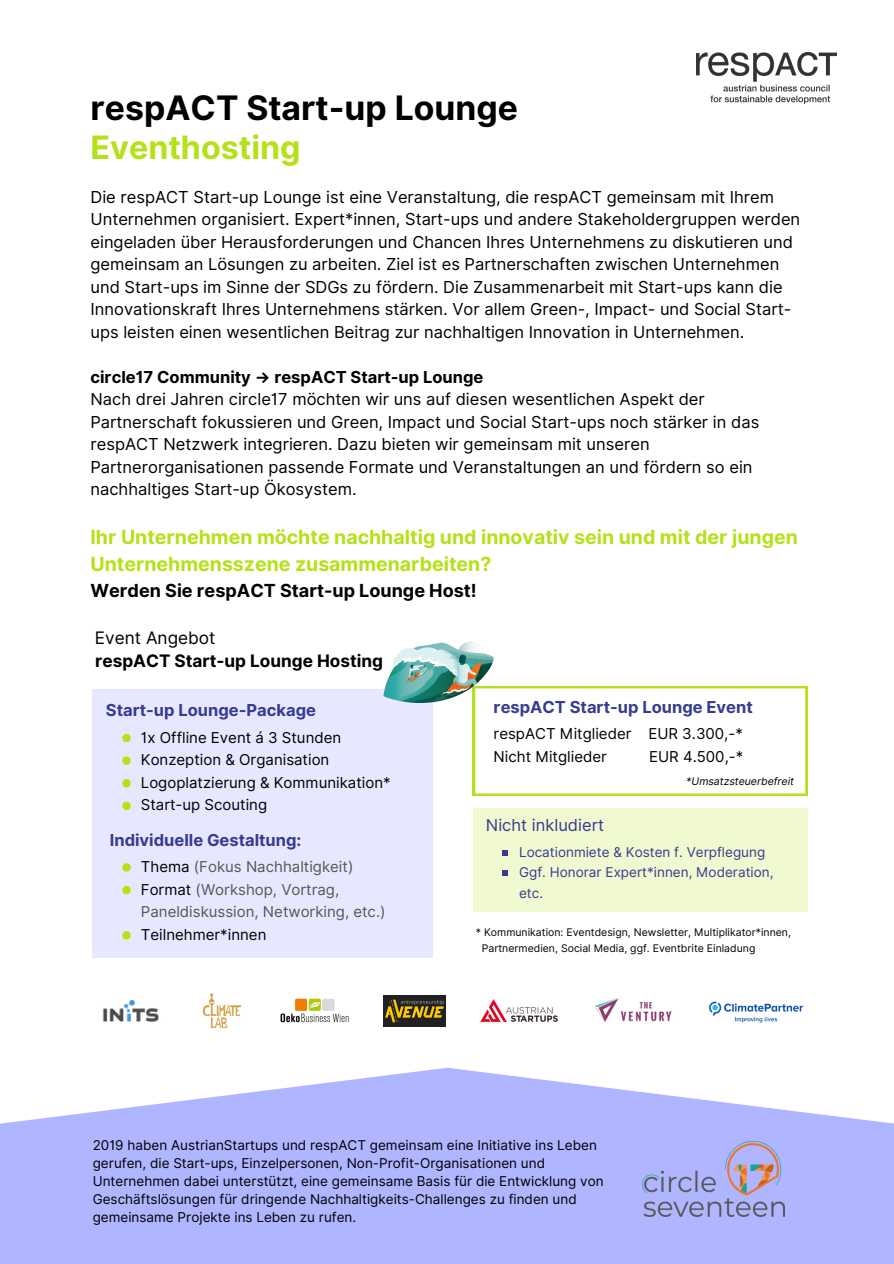
<style>
.page{position:relative;width:894px;height:1264px;background:#fff}
.page>*{position:absolute;margin:0;border:0;box-sizing:border-box;transform-origin:0 0}
.t1{font:700 33.75px "Inter";color:#000}
.t2{font:700 32.25px "Inter";color:#b4e118}
.t3{font:700 19.5px/27px "Inter";color:#b4e118}
.t4{font:700 18px "Inter";color:#000}
.t5{font:700 17.25px "Inter";color:#000}
.t6{font:17.25px "Inter";color:#000}
.t7{font:16.5px/22.5px "Inter";color:#000}
.t8{font:700 16.5px "Inter";color:#363c8f}
.t9{font:700 16.5px "Inter";color:#000}
.t10{font:16.5px "Inter";color:#363c8f}
.t11{font:15px "Inter";color:#000}
.t12{font:15px "Inter";color:#575656}
.t13{font:13.5px/18px "Inter";color:#000}
.t14{font:13.5px/20.2px "Inter";color:#363c8f}
.t15{font:10.5px "Inter";color:#000}
.t16{font:italic 10.5px "Inter";color:#000}
.s1{color:#000}
</style>
<div class="page">
<svg style="left:0;top:1067px;width:893px;height:196px;fill:#b0b5ff"></svg>
<div style="left:473px;top:808px;width:334px;height:103px;background:#f0f9d0"></div>
<svg style="left:502px;top:850px;width:6px;height:6px"></svg>
<img style="left:642px;top:1141px;width:141px;height:74px">
<div style="left:93px;top:689px;width:339px;height:268px;background:#e7e8ff"></div>
<svg style="left:122px;top:733px;width:9px;height:9px"></svg>
<div style="left:122px;top:756px;width:9px;height:9px;background:#b4e118;border-radius:50%"></div>
<div style="left:122px;top:779px;width:9px;height:8px;background:#b4e118;border-radius:50%"></div>
<svg style="left:122px;top:801px;width:9px;height:9px"></svg>
<div style="left:122px;top:863px;width:9px;height:8px;background:#b4e118;border-radius:50%"></div>
<svg style="left:122px;top:885px;width:9px;height:9px"></svg>
<div style="left:122px;top:931px;width:9px;height:8px;background:#b4e118;border-radius:50%"></div>
<svg style="left:502px;top:870px;width:6px;height:5px"></svg>
<img style="left:102px;top:1000px;width:57px;height:22px">
<img style="left:202px;top:993px;width:40px;height:36px">
<img style="left:280px;top:998px;width:69px;height:25px">
<img style="left:383px;top:995px;width:62px;height:31px">
<img style="left:480px;top:999px;width:78px;height:24px">
<img style="left:594px;top:998px;width:78px;height:24px">
<img style="left:708px;top:1001px;width:96px;height:22px">
<img style="left:696px;top:52px;width:140px;height:51px">
<svg style="left:473px;top:686px;width:334px;height:109px"></svg>
<img style="left:384px;top:641px;width:109px;height:61px">
<p class="t1" style="left:90px;top:87px;width:429px">respACT Start-up Lounge</p>
<p class="t2" style="left:90px;top:128px;width:212px">Eventhosting</p>
<p class="t7" style="left:90px;top:185px;width:711px">Die respACT Start-up Lounge ist eine Veranstaltung, die respACT gemeinsam mit Ihrem Unternehmen organisiert. Expert*innen, Start-ups und andere Stakeholdergruppen werden eingeladen über Herausforderungen und Chancen Ihres Unternehmens zu diskutieren und gemeinsam an Lösungen zu arbeiten. Ziel ist es Partnerschaften zwischen Unternehmen und Start-ups im Sinne der SDGs zu fördern. Die Zusammenarbeit mit Start-ups kann die Innovationskraft Ihres Unternehmens stärken. Vor allem Green-, Impact- und Social Start&shy;ups leisten einen wesentlichen Beitrag zur nachhaltigen Innovation in Unternehmen.</p>
<p class="t9" style="left:90px;top:367px;width:394px">circle17 Community → respACT Start-up Lounge</p>
<p class="t7" style="left:90px;top:388px;width:670px">Nach drei Jahren circle17 möchten wir uns auf diesen wesentlichen Aspekt der Partnerschaft fokussieren und Green, Impact und Social Start-ups noch stärker in das respACT Netzwerk integrieren. Dazu bieten wir gemeinsam mit unseren Partnerorganisationen passende Formate und Veranstaltungen an und fördern so ein nachhaltiges Start-up Ökosystem.</p>
<p class="t3" style="left:90px;top:523px;width:708px">Ihr Unternehmen möchte nachhaltig und innovativ sein und mit der jungen<br>Unternehmensszene zusammenarbeiten?</p>
<p class="t4" style="left:90px;top:579px;width:387px">Werden Sie respACT Start-up Lounge Host!</p>
<p class="t6" style="left:95px;top:627px;width:122px">Event Angebot</p>
<p class="t5" style="left:95px;top:650px;width:289px">respACT Start-up Lounge Hosting</p>
<p class="t8" style="left:106px;top:700px;width:211px">Start-up Lounge-Package</p>
<p class="t11" style="left:141px;top:728px;width:202px">1x Offline Event á 3 Stunden</p>
<p class="t11" style="left:141px;top:750px;width:190px">Konzeption &amp; Organisation</p>
<p class="t11" style="left:141px;top:773px;width:251px">Logoplatzierung &amp; Kommunikation*</p>
<p class="t11" style="left:141px;top:795px;width:128px">Start-up Scouting</p>
<p class="t8" style="left:110px;top:830px;width:193px">Individuelle Gestaltung:</p>
<p class="t12" style="left:141px;top:857px;width:214px"><span class="s1">Thema</span> (Fokus Nachhaltigkeit)</p>
<p class="t12" style="left:141px;top:880px;width:200px"><span class="s1">Format</span> (Workshop, Vortrag,</p>
<p class="t12" style="left:141px;top:902px;width:246px">Paneldiskussion, Networking, etc.)</p>
<p class="t11" style="left:141px;top:925px;width:127px">Teilnehmer*innen</p>
<p class="t8" style="left:493px;top:696px;width:261px">respACT Start-up Lounge Event</p>
<p class="t11" style="left:493px;top:747px;width:115px">Nicht Mitglieder</p>
<p class="t11" style="left:649px;top:747px;width:96px">EUR 4.500,-*</p>
<p class="t16" style="left:686px;top:775px;width:109px">*Umsatzsteuerbefreit</p>
<p class="t11" style="left:493px;top:724px;width:251px">respACT Mitglieder EUR 3.300,-*</p>
<p class="t10" style="left:486px;top:815px;width:119px">Nicht inkludiert</p>
<p class="t14" style="left:519px;top:862px;width:256px">Ggf. Honorar Expert*innen, Moderation, etc.</p>
<p class="t14" style="left:519px;top:842px;width:247px">Locationmiete &amp; Kosten f. Verpflegung</p>
<p class="t15" style="left:476px;top:926px;width:316px">* Kommunikation: Eventdesign, Newsletter, Multiplikator*innen,</p>
<p class="t15" style="left:481px;top:941px;width:275px">Partnermedien, Social Media, ggf. Eventbrite Einladung</p>
<p class="t13" style="left:93px;top:1135px;width:512px">2019 haben AustrianStartups und respACT gemeinsam eine Initiative ins Leben gerufen, die Start-ups, Einzelpersonen, Non-Profit-Organisationen und Unternehmen dabei unterstützt, eine gemeinsame Basis für die Entwicklung von Geschäftslösungen für dringende Nachhaltigkeits-Challenges zu finden und gemeinsame Projekte ins Leben zu rufen.</p>
</div>
